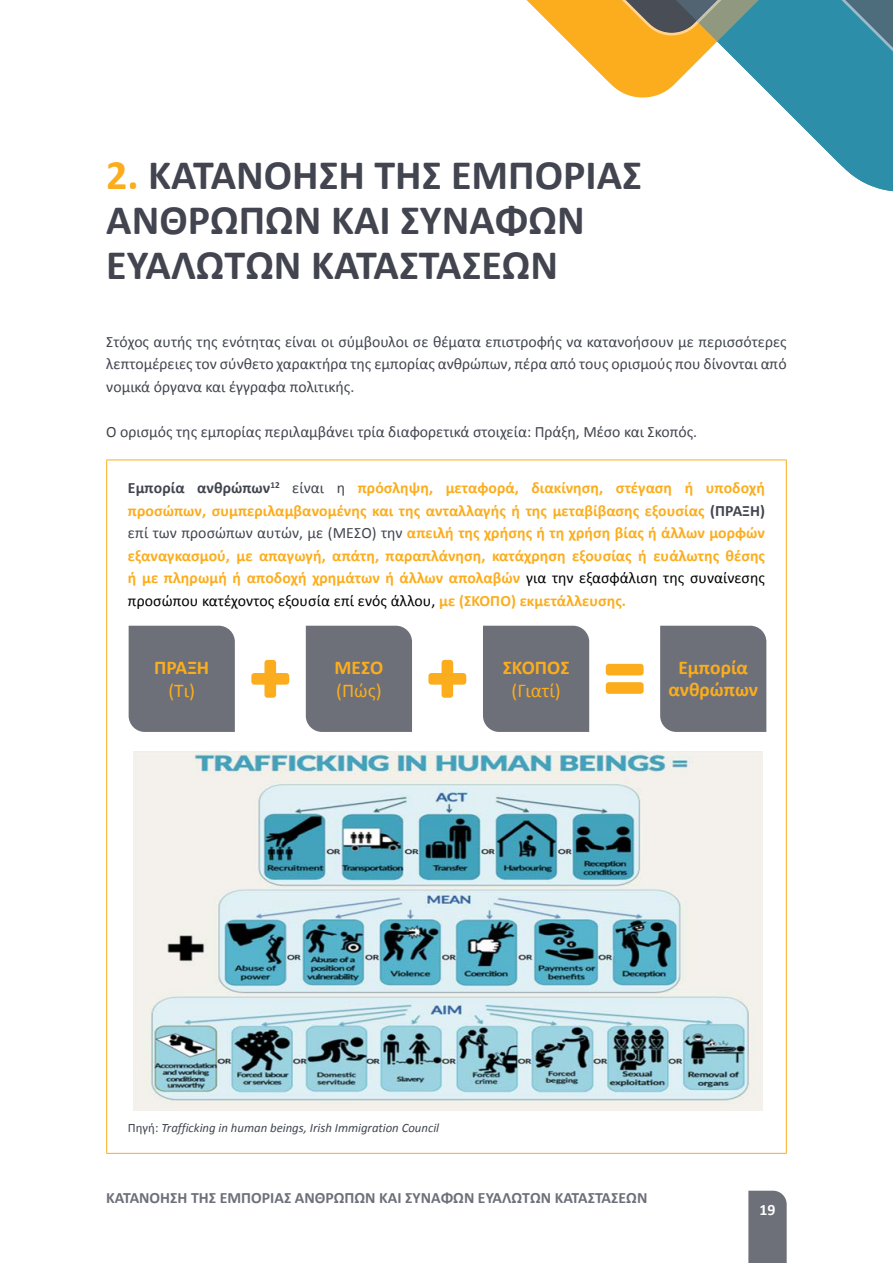
<style>
.page{position:relative;width:893px;height:1263px;background:#fff}
.page>*{position:absolute;margin:0;border:0;box-sizing:border-box;transform-origin:0 0}
.t1{font:700 42px/45px "Calibri";color:#42454f}
.t2{font:700 19.5px/22.5px "Calibri";color:#fbad1d;text-align:center}
.t3{font:19.5px "Calibri";color:#fbad1d}
.t4{font:700 15.75px/22.5px "Calibri";letter-spacing:.005em;color:#fbad1d;text-align:justify}
.t5{font:15.75px/22.5px "Calibri";color:#42454f;text-align:justify}
.t6{font:700 15.75px "Calibri";color:#6d7079}
.t7{font:700 15.75px "Calibri";color:#fff}
.t8{font:italic 12.75px "Calibri";color:#42454f}
.s1{color:#fbad1d}
.s2{color:#42454f}
.s3{font-weight:400;color:#42454f}
.s4{font-weight:400;color:#000}
.s5{font-style:normal}
</style>
<div class="page">
<svg style="left:526px;top:0;width:367px;height:192px"></svg>
<div style="left:748px;top:1191px;width:39px;height:72px;background:#6d7079"></div>
<hr style="left:106px;top:460px;width:681px;height:1px;background:#fbad1d">
<hr style="left:106px;top:460px;width:1px;height:693px;background:#fbad1d">
<hr style="left:786px;top:460px;width:1px;height:693px;background:#fbad1d">
<hr style="left:106px;top:1153px;width:681px;height:1px;background:#fbad1d">
<div style="left:129px;top:626px;width:106px;height:106px;background:#6d7079"></div>
<div style="left:306px;top:626px;width:106px;height:106px;background:#6d7079"></div>
<div style="left:483px;top:626px;width:106px;height:106px;background:#6d7079"></div>
<div style="left:660px;top:626px;width:106px;height:106px;background:#6d7079"></div>
<div style="left:606px;top:664px;width:38px;height:11px;background:#fbad1d;border-radius:3px"></div>
<div style="left:606px;top:682px;width:38px;height:12px;background:#fbad1d;border-radius:3px"></div>
<svg style="left:251px;top:660px;width:38px;height:38px"></svg>
<svg style="left:428px;top:660px;width:38px;height:38px"></svg>
<img style="left:133px;top:751px;width:630px;height:359px">
<h1 class="t1" style="left:106px;top:151px;width:537px"><span class="s1">2.</span> ΚΑΤΑΝΟΗΣΗ ΤΗΣ ΕΜΠΟΡΙΑΣ<br>ΑΝΘΡΩΠΩΝ ΚΑΙ ΣΥΝΑΦΩΝ<br>ΕΥΑΛΩΤΩΝ ΚΑΤΑΣΤΑΣΕΩΝ</h1>
<p class="t5" style="left:106px;top:329px;width:682px">Στόχος αυτής της ενότητας είναι οι σύμβουλοι σε θέματα επιστροφής να κατανοήσουν με περισσότερες λεπτομέρειες τον σύνθετο χαρακτήρα της εμπορίας ανθρώπων, πέρα από τους ορισμούς που δίνονται από νομικά όργανα και έγγραφα πολιτικής.</p>
<p class="t5" style="left:106px;top:419px;width:592px">Ο ορισμός της εμπορίας περιλαμβάνει τρία διαφορετικά στοιχεία: Πράξη, Μέσο και Σκοπός.</p>
<p class="t4" style="left:128px;top:476px;width:639px"><span class="s2">Εμπορία ανθρώπων</span><sup>12</sup> <span class="s3">είναι η</span> πρόσληψη, μεταφορά, διακίνηση, στέγαση ή υποδοχή προσώπων, συμπεριλαμβανομένης και της ανταλλαγής ή της μεταβίβασης εξουσίας <span class="s2">(ΠΡΑΞΗ) </span><span class="s3">επί των προσώπων αυτών, με (ΜΕΣΟ) την</span> απειλή της χρήσης ή τη χρήση βίας ή άλλων μορφών εξαναγκασμού, με απαγωγή, απάτη, παραπλάνηση, κατάχρηση εξουσίας ή ευάλωτης θέσης ή με πληρωμή ή αποδοχή χρημάτων ή άλλων απολαβών <span class="s4">για την εξασφάλιση της συναίνεσης προσώπου κατέχοντος εξουσία επί ενός άλλου,</span> με (ΣΚΟΠΟ) εκμετάλλευσης.</p>
<p class="t2" style="left:154px;top:655px;width:57px">ΠΡΑΞΗ</p>
<p class="t3" style="left:168px;top:678px;width:28px">(Τι)</p>
<p class="t2" style="left:334px;top:655px;width:50px">ΜΕΣΟ</p>
<p class="t3" style="left:336px;top:678px;width:47px">(Πώς)</p>
<p class="t2" style="left:503px;top:655px;width:68px">ΣΚΟΠΟΣ</p>
<p class="t3" style="left:511px;top:678px;width:51px">(Γιατί)</p>
<p class="t2" style="left:668px;top:655px;width:91px">Εμπορία ανθρώπων</p>
<p class="t8" style="left:128px;top:1120px;width:313px"><span class="s5">Πηγή:</span> Trafficking in human beings, Irish Immigration Council</p>
<p class="t6" style="left:106px;top:1187px;width:543px">ΚΑΤΑΝΟΗΣΗ ΤΗΣ ΕΜΠΟΡΙΑΣ ΑΝΘΡΩΠΩΝ ΚΑΙ ΣΥΝΑΦΩΝ ΕΥΑΛΩΤΩΝ ΚΑΤΑΣΤΑΣΕΩΝ</p>
<p class="t7" style="left:759px;top:1200px;width:17px">19</p>
</div>
